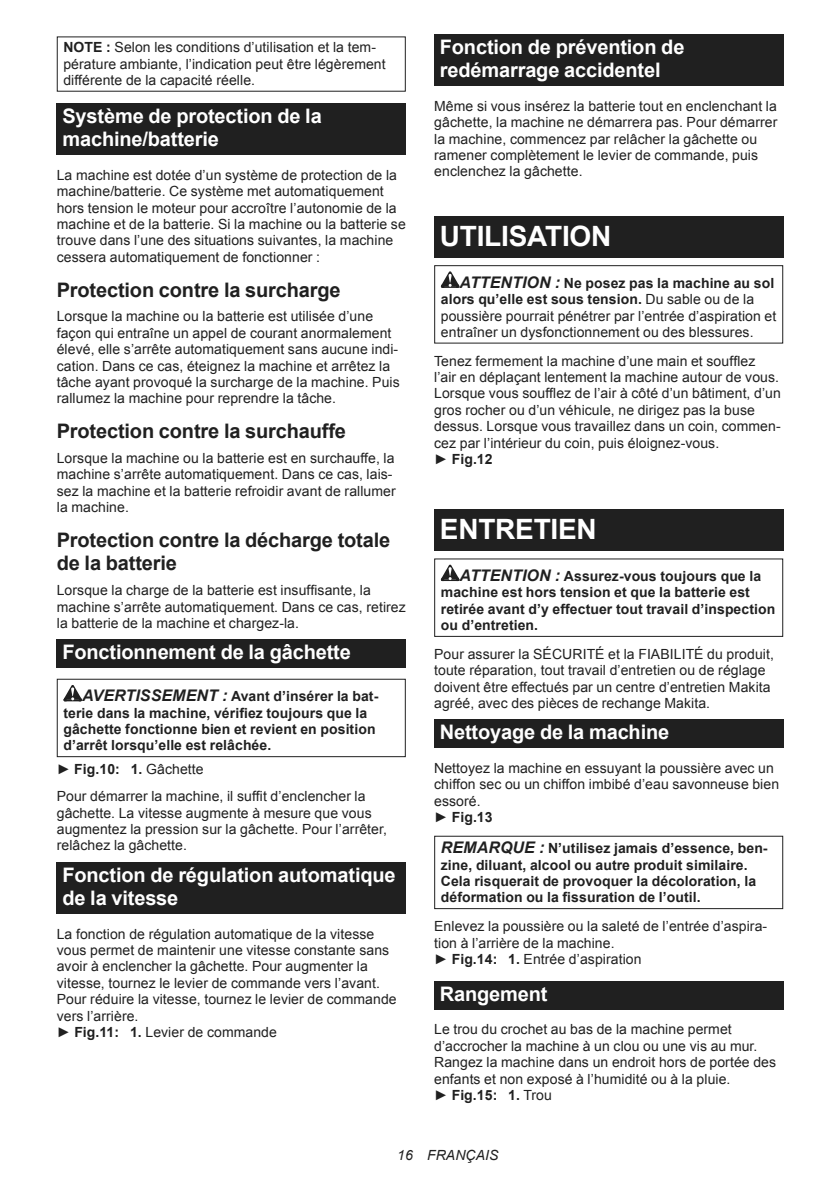
<style>
.page{position:relative;width:840px;height:1191px;background:#fff}
.page>*{position:absolute;margin:0;border:0;box-sizing:border-box;transform-origin:0 0}
.t1{font:700 28px "Arial";letter-spacing:-.01em;color:#fff}
.t2{font:700 20px/23.4px "Arial";letter-spacing:-.01em;color:#fff}
.t3{font:700 20px/23.4px "Arial";letter-spacing:-.01em;color:#202020}
.t4{font:14px/16.4px "Arial";letter-spacing:.005em;color:#202020}
.t5{font:700 14px/16.4px "Arial";letter-spacing:.005em;color:#202020}
.t6{font:italic 14px "Arial";letter-spacing:.005em;color:#202020}
.s1{font-weight:700}
.s2{font-style:italic;font-size:16px}
.s3{font-weight:700;font-style:italic;font-size:16px}
</style>
<div class="page">
<div style="left:57px;top:103px;width:348px;height:52px;background:#202020"></div>
<div style="left:57px;top:639px;width:348px;height:29px;background:#202020"></div>
<svg style="left:63px;top:685px;width:19px;height:16px"></svg>
<div style="left:57px;top:678px;width:348px;height:79px;border:1px solid #202020"></div>
<div style="left:57px;top:861px;width:348px;height:52px;background:#202020"></div>
<div style="left:434px;top:34px;width:348px;height:52px;background:#202020"></div>
<div style="left:434px;top:216px;width:348px;height:41px;background:#202020"></div>
<svg style="left:440px;top:271px;width:19px;height:17px"></svg>
<div style="left:434px;top:265px;width:348px;height:78px;border:1px solid #202020"></div>
<div style="left:434px;top:509px;width:348px;height:41px;background:#202020"></div>
<svg style="left:440px;top:564px;width:19px;height:17px"></svg>
<div style="left:434px;top:558px;width:348px;height:79px;border:1px solid #202020"></div>
<div style="left:434px;top:719px;width:348px;height:29px;background:#202020"></div>
<div style="left:434px;top:835px;width:348px;height:74px;border:1px solid #202020"></div>
<div style="left:434px;top:981px;width:348px;height:28px;background:#202020"></div>
<p class="t4" style="left:63px;top:40px;width:323px"><span class="s1">NOTE :</span> Selon les conditions d’utilisation et la tem&shy;pérature ambiante, l’indication peut être légèrement différente de la capacité réelle.</p>
<h2 class="t2" style="left:62px;top:105px;width:261px">Système de protection de la machine/batterie</h2>
<p class="t4" style="left:57px;top:167px;width:350px">La machine est dotée d’un système de protection de la machine/batterie. Ce système met automatiquement hors tension le moteur pour accroître l’autonomie de la machine et de la batterie. Si la machine ou la batterie se trouve dans l’une des situations suivantes, la machine cessera automatiquement de fonctionner :</p>
<h2 class="t3" style="left:57px;top:278px;width:285px">Protection contre la surcharge</h2>
<p class="t4" style="left:57px;top:308px;width:344px">Lorsque la machine ou la batterie est utilisée d’une façon qui entraîne un appel de courant anormalement élevé, elle s’arrête automatiquement sans aucune indi&shy;cation. Dans ce cas, éteignez la machine et arrêtez la tâche ayant provoqué la surcharge de la machine. Puis rallumez la machine pour reprendre la tâche.</p>
<h2 class="t3" style="left:57px;top:420px;width:290px">Protection contre la surchauffe</h2>
<p class="t4" style="left:57px;top:450px;width:340px">Lorsque la machine ou la batterie est en surchauffe, la machine s’arrête automatiquement. Dans ce cas, lais&shy;sez la machine et la batterie refroidir avant de rallumer la machine.</p>
<h2 class="t3" style="left:57px;top:529px;width:335px">Protection contre la décharge totale de la batterie</h2>
<p class="t4" style="left:57px;top:582px;width:350px">Lorsque la charge de la batterie est insuffisante, la machine s’arrête automatiquement. Dans ce cas, retirez la batterie de la machine et chargez-la.</p>
<h2 class="t2" style="left:62px;top:641px;width:290px">Fonctionnement de la gâchette</h2>
<p class="t5" style="left:63px;top:688px;width:316px;text-indent:19px"><span class="s2">AVERTISSEMENT :</span> Avant d’insérer la bat&shy;terie dans la machine, vérifiez toujours que la gâchette fonctionne bien et revient en position d’arrêt lorsqu’elle est relâchée.</p>
<p class="t4" style="left:57px;top:755px;width:310px;line-height:27.8px">► <span class="s1">Fig.10: 1.</span> Gâchette<br>Pour démarrer la machine, il suffit d’enclencher la</p>
<p class="t4" style="left:57px;top:804px;width:331px">gâchette. La vitesse augmente à mesure que vous augmentez la pression sur la gâchette. Pour l’arrêter, relâchez la gâchette.</p>
<h2 class="t2" style="left:62px;top:863px;width:334px">Fonction de régulation automatique de la vitesse</h2>
<p class="t4" style="left:57px;top:925px;width:341px">La fonction de régulation automatique de la vitesse vous permet de maintenir une vitesse constante sans avoir à enclencher la gâchette. Pour augmenter la vitesse, tournez le levier de commande vers l’avant.<br>Pour réduire la vitesse, tournez le levier de commande vers l’arrière.<br>► <span class="s1">Fig.11: 1.</span> Levier de commande</p>
<h2 class="t2" style="left:439px;top:36px;width:246px">Fonction de prévention de redémarrage accidentel</h2>
<p class="t4" style="left:434px;top:98px;width:344px">Même si vous insérez la batterie tout en enclenchant la gâchette, la machine ne démarrera pas. Pour démarrer la machine, commencez par relâcher la gâchette ou ramener complètement le levier de commande, puis enclenchez la gâchette.</p>
<h1 class="t1" style="left:439px;top:225px;width:173px">UTILISATION</h1>
<p class="t4" style="left:440px;top:275px;width:337px;text-indent:19px"><span class="s3">ATTENTION :</span> <span class="s1">Ne posez pas la machine au sol alors qu’elle est sous tension.</span> Du sable ou de la poussière pourrait pénétrer par l’entrée d’aspiration et entraîner un dysfonctionnement ou des blessures.</p>
<p class="t4" style="left:434px;top:353px;width:348px">Tenez fermement la machine d’une main et soufflez l’air en déplaçant lentement la machine autour de vous.<br>Lorsque vous soufflez de l’air à côté d’un bâtiment, d’un gros rocher ou d’un véhicule, ne dirigez pas la buse dessus. Lorsque vous travaillez dans un coin, commen&shy;cez par l’intérieur du coin, puis éloignez-vous.<br>► <span class="s1">Fig.12</span></p>
<h1 class="t1" style="left:439px;top:518px;width:158px">ENTRETIEN</h1>
<p class="t5" style="left:440px;top:568px;width:336px;text-indent:19px"><span class="s2">ATTENTION :</span> Assurez-vous toujours que la machine est hors tension et que la batterie est retirée avant d’y effectuer tout travail d’inspection ou d’entretien.</p>
<p class="t4" style="left:434px;top:646px;width:341px">Pour assurer la SÉCURITÉ et la FIABILITÉ du produit, toute réparation, tout travail d’entretien ou de réglage doivent être effectués par un centre d’entretien Makita agréé, avec des pièces de rechange Makita.</p>
<h2 class="t2" style="left:439px;top:721px;width:231px">Nettoyage de la machine</h2>
<p class="t4" style="left:434px;top:760px;width:346px">Nettoyez la machine en essuyant la poussière avec un chiffon sec ou un chiffon imbibé d’eau savonneuse bien essoré.<br>► <span class="s1">Fig.13</span></p>
<p class="t5" style="left:440px;top:840px;width:328px"><span class="s2">REMARQUE :</span> N’utilisez jamais d’essence, ben&shy;zine, diluant, alcool ou autre produit similaire.<br>Cela risquerait de provoquer la décoloration, la déformation ou la fissuration de l’outil.</p>
<p class="t4" style="left:434px;top:918px;width:334px">Enlevez la poussière ou la saleté de l’entrée d’aspira&shy;tion à l’arrière de la machine.<br>► <span class="s1">Fig.14: 1.</span> Entrée d’aspiration</p>
<h2 class="t2" style="left:439px;top:982px;width:109px">Rangement</h2>
<p class="t4" style="left:434px;top:1021px;width:343px">Le trou du crochet au bas de la machine permet d’accrocher la machine à un clou ou une vis au mur.<br>Rangez la machine dans un endroit hors de portée des enfants et non exposé à l’humidité ou à la pluie.<br>► <span class="s1">Fig.15: 1.</span> Trou</p>
<p class="t6" style="left:397px;top:1150px;width:103px">16 FRANÇAIS</p>
</div>
